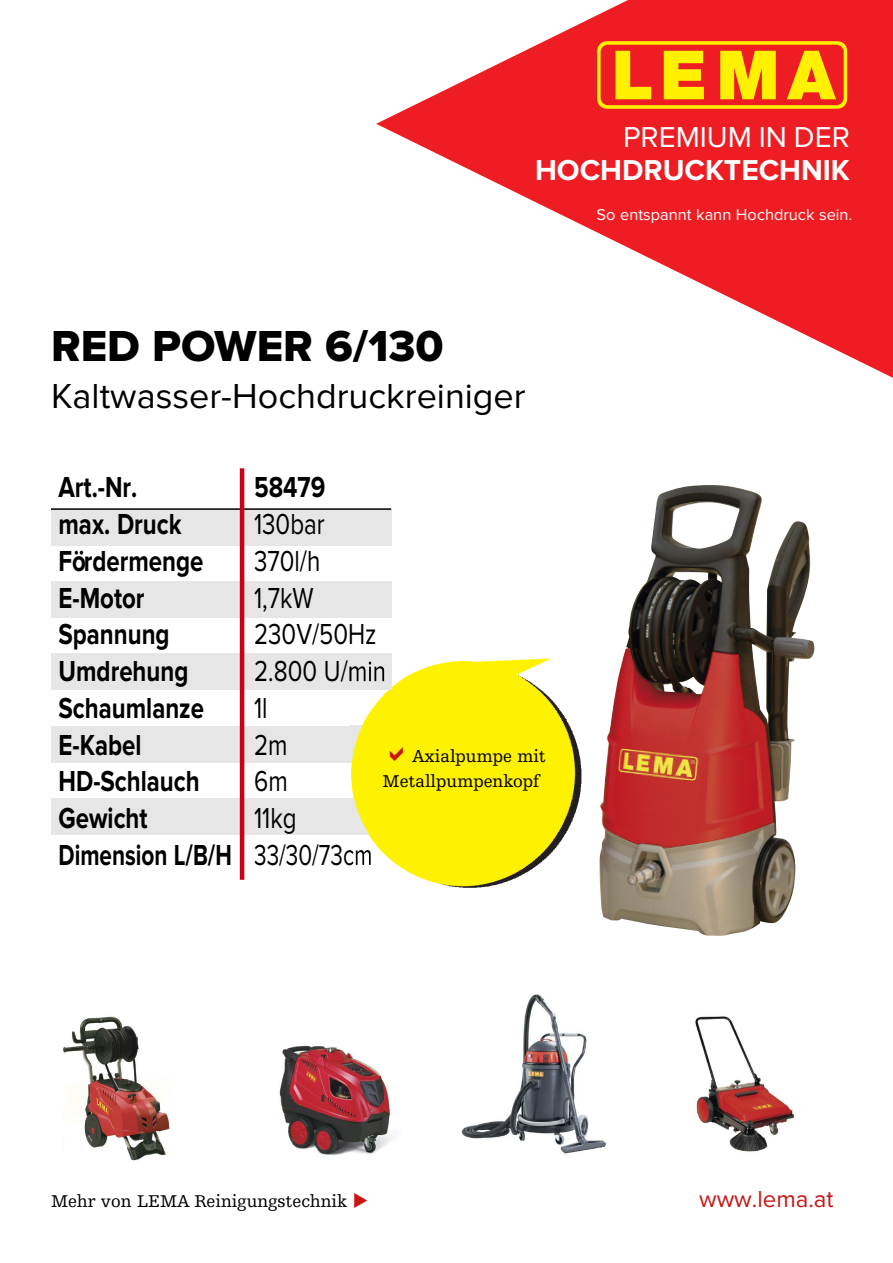
<style>
.page{position:relative;width:893px;height:1263px;background:#fff}
.page>*{position:absolute;margin:0;border:0;box-sizing:border-box;transform-origin:0 0}
.t1{font:45px "Proxima Nova Extrabld";color:#000}
.t2{font:36px "Proxima Nova";color:#000}
.t3{font:700 30px "Proxima Nova";color:#000;scale:.8 1}
.t4{font:30px/36.8px "Proxima Nova";color:#000;scale:.8 1}
.t5{font:700 29.85px "Proxima Nova";color:#fff}
.t6{font:29.85px "Proxima Nova";color:#fff}
.t7{font:24px "Proxima Nova";color:#ca1615}
.t8{font:18px/25.2px "Humanist Slabserif 712 BT";color:#000}
.t9{font:16.35px "Proxima Nova";color:#fff}
.s1{font-weight:700}
</style>
<div class="page">
<svg style="left:376px;top:0;width:517px;height:377px;fill:#ee1d23"></svg>
<svg style="left:597px;top:41px;width:250px;height:68px;fill:#fff101"></svg>
<div style="left:601px;top:45px;width:243px;height:60px;background:#ee1d23;border-radius:7px"></div>
<svg style="left:615px;top:51px;width:36px;height:48px"></svg>
<svg style="left:664px;top:51px;width:40px;height:48px"></svg>
<svg style="left:720px;top:51px;width:56px;height:48px"></svg>
<svg style="left:787px;top:51px;width:49px;height:48px"></svg>
<img style="left:63px;top:995px;width:732px;height:166px">
<div style="left:51px;top:509px;width:340px;height:36px;background:#e6e6e6"></div>
<div style="left:51px;top:581px;width:340px;height:36px;background:#e6e6e6"></div>
<div style="left:51px;top:654px;width:340px;height:36px;background:#e6e6e6"></div>
<div style="left:51px;top:726px;width:340px;height:36px;background:#e6e6e6"></div>
<div style="left:51px;top:798px;width:340px;height:36px;background:#e6e6e6"></div>
<hr style="left:51px;top:508px;width:340px;height:2px;background:#000">
<hr style="left:240px;top:468px;width:4px;height:412px;background:#ca0016">
<img style="left:599px;top:485px;width:216px;height:451px">
<img style="left:350px;top:658px;width:232px;height:230px">
<img style="left:350px;top:658px;width:41px;height:32px">
<img style="left:350px;top:726px;width:41px;height:36px">
<img style="left:350px;top:798px;width:41px;height:36px">
<img style="left:350px;top:661px;width:34px;height:21px">
<img style="left:350px;top:849px;width:21px;height:16px">
<svg style="left:390px;top:747px;width:13px;height:14px"></svg>
<p class="t6" style="left:623px;top:127px;width:228px">PREMIUM IN DER</p>
<p class="t5" style="left:535px;top:160px;width:316px">HOCHDRUCKTECHNIK</p>
<h1 class="t1" style="left:51px;top:331px;width:394px">RED POWER 6/130</h1>
<p class="t2" style="left:51px;top:384px;width:476px">Kaltwasser-Hochdruckreiniger</p>
<p class="t3" style="left:59px;top:477px;width:100px">Art.-Nr.</p>
<p class="t3" style="left:254px;top:477px;width:91px">58479</p>
<p class="t3" style="left:59px;top:514px;width:155px">max. Druck</p>
<p class="t4" style="left:254px;top:508px;width:90px">130bar</p>
<p class="t3" style="left:59px;top:551px;width:183px">Fördermenge</p>
<p class="t4" style="left:254px;top:545px;width:84px">370l/h</p>
<p class="t3" style="left:59px;top:588px;width:109px">E-Motor</p>
<p class="t4" style="left:254px;top:582px;width:76px">1,7kW</p>
<p class="t3" style="left:59px;top:624px;width:140px">Spannung</p>
<p class="t4" style="left:254px;top:619px;width:155px">230V/50Hz</p>
<p class="t3" style="left:59px;top:661px;width:164px">Umdrehung</p>
<p class="t4" style="left:254px;top:655px;width:166px">2.800 U/min</p>
<p class="t3" style="left:59px;top:698px;width:183px">Schaumlanze</p>
<p class="t4" style="left:254px;top:692px;width:18px">1l</p>
<p class="t3" style="left:59px;top:735px;width:105px">E-Kabel</p>
<p class="t4" style="left:254px;top:729px;width:43px">2m</p>
<p class="t3" style="left:59px;top:771px;width:178px">HD-Schlauch</p>
<p class="t4" style="left:254px;top:766px;width:44px">6m</p>
<p class="t3" style="left:59px;top:808px;width:113px">Gewicht</p>
<p class="t8" style="left:383px;top:745px;width:165px;text-indent:30px">Axialpumpe mit<br>Metallpumpenkopf</p>
<p class="t4" style="left:59px;top:802px;width:394px;text-indent:196px">11kg<br><span class="s1">Dimension L/B/H</span> 33/30/73cm</p>
<p class="t9" style="left:597px;top:209px;width:257px">So entspannt kann Hochdruck sein.</p>
<p class="t8" style="left:51px;top:1189px;width:298px">Mehr von LEMA Reinigungstechnik</p>
<p class="t7" style="left:699px;top:1190px;width:136px">www.lema.at</p>
</div>
